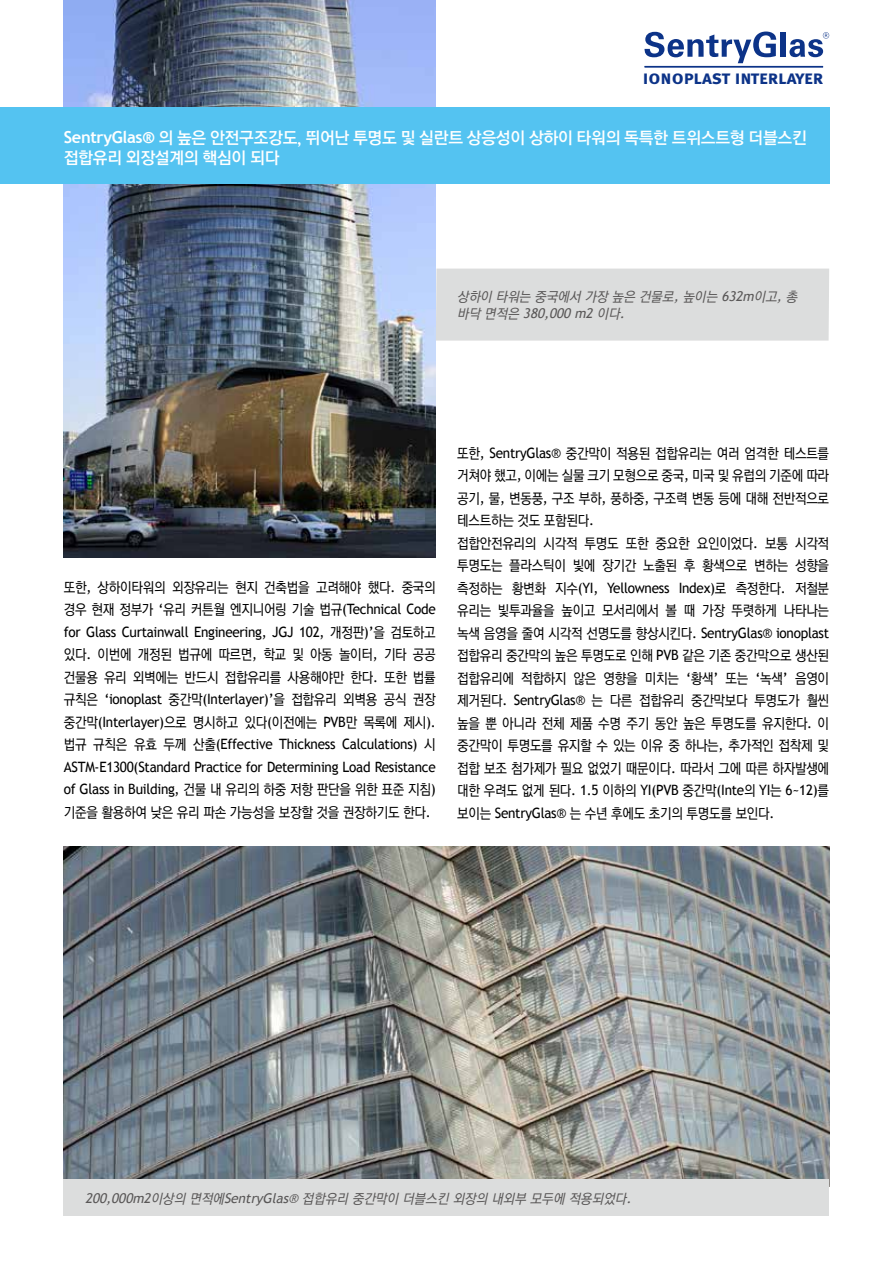
<style>
.page{position:relative;width:893px;height:1263px;background:#fff}
.page>*{position:absolute;margin:0;border:0;box-sizing:border-box;transform-origin:0 0}
.t1{font:19.05px "Meta Bold Caps";letter-spacing:-.005em;color:#0c3388}
.t2{font:16.5px/19.8px "Rix Go B";letter-spacing:-.02em;color:#fff}
.t3{font:14.25px/22.5px "Rix Go M";letter-spacing:-.02em;color:#000;scale:.9 1}
.t4{font:14.25px/22.5px "Trebuchet MS";letter-spacing:-.02em;color:#000;text-align:justify;scale:.95 1}
.t5{font:italic 13.5px "Rix Go M";color:#595757;scale:.95 1}
.t6{font:italic 13.5px "Trebuchet MS";color:#595757}
.s1{font-family:"Trebuchet MS";font-weight:700}
.s2{font-family:"Trebuchet MS"}
.s3{font-family:"Rix Go M"}
</style>
<div class="page">
<img style="left:64px;top:0;width:372px;height:557px">
<img style="left:64px;top:846px;width:765px;height:334px">
<svg style="left:644px;top:32px;width:132px;height:31px"></svg>
<div style="left:781px;top:32px;width:5px;height:25px;background:#0c3388"></div>
<svg style="left:789px;top:32px;width:40px;height:25px"></svg>
<hr style="left:644px;top:66px;width:179px;height:2px;background:#0c3388">
<div style="left:0;top:107px;width:829px;height:77px;background:#54c3f1"></div>
<div style="left:436px;top:269px;width:393px;height:72px;background:#dcdddd"></div>
<div style="left:64px;top:1180px;width:765px;height:36px;background:#dcdddd"></div>
<h1 class="t1" style="left:643px;top:66px;width:182px">ionoplast interlayer</h1>
<p class="t2" style="left:64px;top:128px;width:745px"><span class="s1">SentryGlas®</span> 의 높은 안전구조강도, 뛰어난 투명도 및 실란트 상응성이 상하이 타워의 독특한 트위스트형 더블스킨 접합유리 외장설계의 핵심이 되다</p>
<p class="t5" style="left:457px;top:289px;width:363px">상하이 타워는 중국에서 가장 높은 건물로<span class="s2">,</span>높이는 <span class="s2">632m</span>이고<span class="s2">,</span>총</p>
<p class="t6" style="left:457px;top:305px;width:173px"><span class="s3">바닥 면적은</span> 380,000 m2 <span class="s3">이다</span>.</p>
<p class="t3" style="left:64px;top:576px;width:415px">또한<span class="s2">,</span> 상하이타워의 외장유리는 현지 건축법을 고려해야 했다<span class="s2">.</span> 중국의 경우 현재 정부가 <span class="s2">‘</span>유리 커튼월 엔지니어링 기술 법규<span class="s2">(Technical Code</span></p>
<p class="t4" style="left:64px;top:621px;width:393px">for Glass Curtainwall Engineering, JGJ 102, <span class="s3">개정판</span>)’<span class="s3">을 검토하고</span></p>
<p class="t3" style="left:64px;top:644px;width:415px">있다<span class="s2">.</span> 이번에 개정된 법규에 따르면<span class="s2">,</span> 학교 및 아동 놀이터<span class="s2">,</span> 기타 공공 건물용 유리 외벽에는 반드시 접합유리를 사용해야만 한다<span class="s2">.</span> 또한 법률</p>
<p class="t4" style="left:64px;top:688px;width:393px"><span class="s3">규칙은</span> ‘ionoplast <span class="s3">중간막</span>(Interlayer)’<span class="s3">을 접합유리 외벽용 공식 권장</span></p>
<p class="t3" style="left:64px;top:711px;width:415px">중간막<span class="s2">(Interlayer)</span>으로 명시하고 있다<span class="s2">(</span>이전에는 <span class="s2">PVB</span>만 목록에 제시<span class="s2">).</span></p>
<p class="t4" style="left:64px;top:733px;width:393px"><span class="s3">법규 규칙은 유효 두께 산출</span>(Effective Thickness Calculations) <span class="s3">시 </span>ASTM-E1300(Standard Practice for Determining Load Resistance of Glass in Building, <span class="s3">건물 내 유리의 하중 저항 판단을 위한 표준 지침</span>)</p>
<p class="t3" style="left:64px;top:801px;width:409px">기준을 활용하여 낮은 유리 파손 가능성을 보장할 것을 권장하기도 한다<span class="s2">.</span></p>
<p class="t3" style="left:457px;top:442px;width:415px">또한<span class="s2">, SentryGlas®</span> 중간막이 적용된 접합유리는 여러 엄격한 테스트를 거쳐야 했고<span class="s2">,</span> 이에는 실물 크기 모형으로 중국<span class="s2">,</span> 미국 및 유럽의 기준에 따라 공기<span class="s2">,</span> 물<span class="s2">,</span> 변동풍<span class="s2">,</span> 구조 부하<span class="s2">,</span> 풍하중<span class="s2">,</span> 구조력 변동 등에 대해 전반적으로 테스트하는 것도 포함된다<span class="s2">.<br></span>접합안전유리의 시각적 투명도 또한 중요한 요인이었다<span class="s2">.</span> 보통 시각적 투명도는 플라스틱이 빛에 장기간 노출된 후 황색으로 변하는 성향을</p>
<p class="t4" style="left:457px;top:577px;width:393px"><span class="s3">측정하는 황변화 지수</span>(YI, Yellowness Index)<span class="s3">로 측정한다</span>. <span class="s3">저철분</span></p>
<p class="t3" style="left:457px;top:600px;width:415px">유리는 빛투과율을 높이고 모서리에서 볼 때 가장 뚜렷하게 나타나는</p>
<p class="t4" style="left:457px;top:622px;width:393px"><span class="s3">녹색 음영을 줄여 시각적 선명도를 향상시킨다</span>. SentryGlas® ionoplast</p>
<p class="t3" style="left:457px;top:645px;width:415px;text-align:justify">접합유리 중간막의 높은 투명도로 인해 <span class="s2">PVB</span> 같은 기존 중간막으로 생산된 접합유리에 적합하지 않은 영향을 미치는 <span class="s2">‘</span>황색<span class="s2">’</span> 또는 <span class="s2">‘</span>녹색<span class="s2">’</span> 음영이 제거된다<span class="s2">. SentryGlas®</span> 는 다른 접합유리 중간막보다 투명도가 훨씬 높을 뿐 아니라 전체 제품 수명 주기 동안 높은 투명도를 유지한다<span class="s2">.</span> 이 중간막이 투명도를 유지할 수 있는 이유 중 하나는<span class="s2">,</span> 추가적인 접착제 및 접합 보조 첨가제가 필요 없었기 때문이다<span class="s2">.</span> 따라서 그에 따른 하자발생에</p>
<p class="t4" style="left:457px;top:779px;width:393px"><span class="s3">대한 우려도 없게 된다</span>. 1.5 <span class="s3">이하의</span> YI(PVB <span class="s3">중간막</span>(Inte<span class="s3">의</span> YI<span class="s3">는</span> 6~12)<span class="s3">를</span></p>
<p class="t3" style="left:457px;top:802px;width:354px">보이는 <span class="s2">SentryGlas®</span> 는 수년 후에도 초기의 투명도를 보인다<span class="s2">.</span></p>
<p class="t5" style="left:85px;top:1191px;width:580px"><span class="s2">200,000m2</span>이상의 면적에<span class="s2">SentryGlas®</span> 접합유리 중간막이 더블스킨 외장의 내외부 모두에 적용되었다<span class="s2">.</span></p>
</div>
